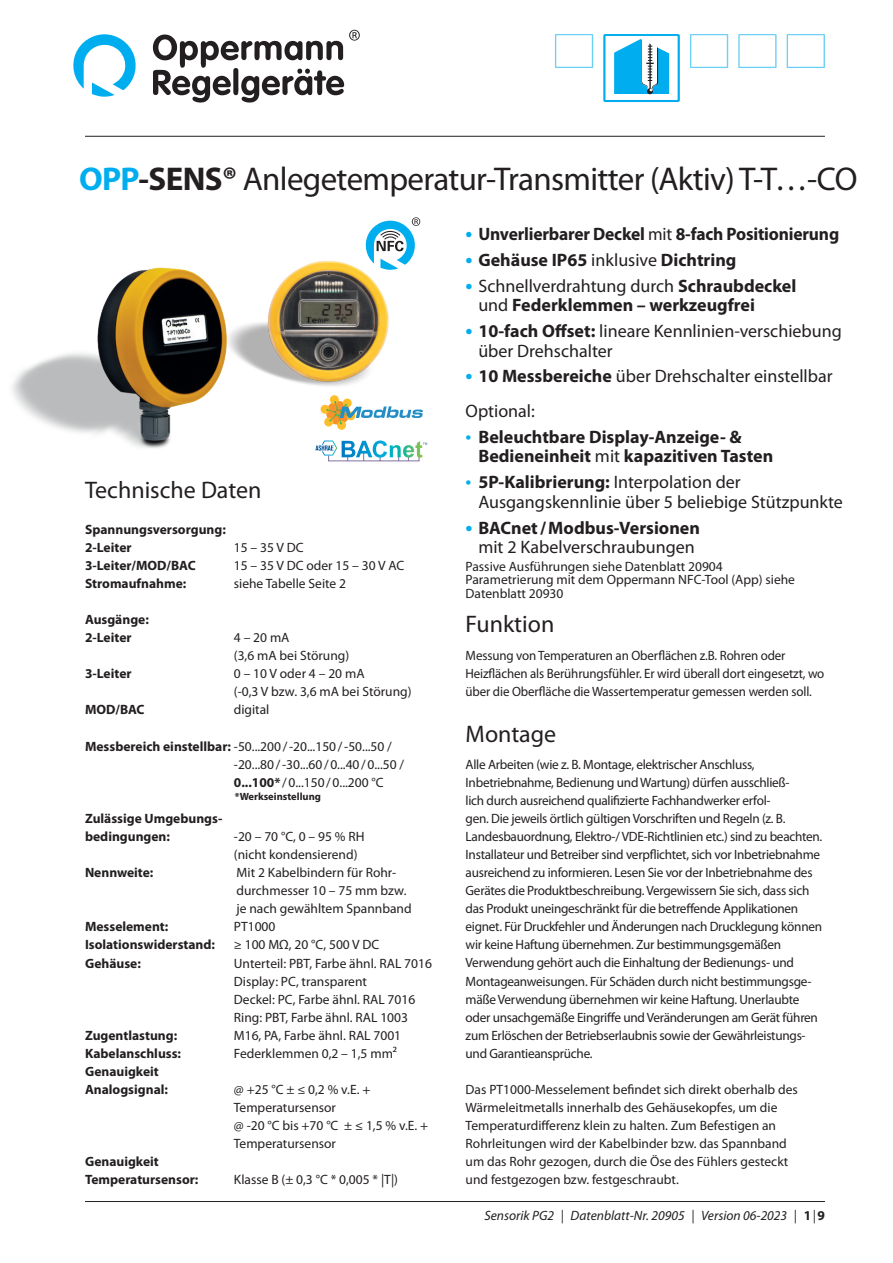
<style>
.page{position:relative;width:893px;height:1263px;background:#fff}
.page>*{position:absolute;margin:0;border:0;box-sizing:border-box;transform-origin:0 0}
.t1{font:33px "Myriad Pro";letter-spacing:-.02em;color:#231f20}
.t2{font:24px "Myriad Pro";color:#231f20}
.t3{font:18px/19.5px "Myriad Pro";color:#231f20}
.t4{font:700 18px/19.5px "Myriad Pro";color:#231f20}
.t5{font:13.5px/18.1px "Myriad Pro";letter-spacing:-.015em;color:#231f20}
.t6{font:700 13.5px/18.1px "Myriad Pro";color:#231f20}
.t7{font:13.5px/18.1px "Myriad Pro";letter-spacing:-.015em;color:#231f20;scale:.96 1}
.t8{font:italic 13.5px "Myriad Pro";color:#231f20}
.t9{font:700 10.5px "Myriad Pro";color:#231f20}
.s1{font-weight:700;color:#00aeef}
.s2{font-weight:700}
.s3{font-size:21px;color:#00aeef}
.s4{font-weight:400}
.s5{font-weight:700;font-size:21px;color:#00aeef}
.s6{font-weight:400;font-size:21px;color:#00aeef}
.s7{font-weight:700;font-style:normal}
</style>
<div class="page">
<hr style="left:85px;top:136px;width:740px;height:1px;background:#231f20">
<svg style="left:73px;top:34px;width:63px;height:63px"></svg>
<svg style="left:153px;top:30px;width:207px;height:73px"></svg>
<svg style="left:690px;top:34px;width:38px;height:34px"></svg>
<svg style="left:555px;top:34px;width:38px;height:34px"></svg>
<svg style="left:738px;top:34px;width:39px;height:34px"></svg>
<svg style="left:787px;top:34px;width:38px;height:34px"></svg>
<svg style="left:603px;top:34px;width:77px;height:68px"></svg>
<div style="left:606px;top:36px;width:71px;height:63px;background:#fff"></div>
<svg style="left:614px;top:37px;width:59px;height:57px"></svg>
<hr style="left:85px;top:1201px;width:740px;height:1px;background:#231f20">
<svg style="left:315px;top:440px;width:112px;height:22px"></svg>
<img style="left:12px;top:267px;width:207px;height:182px">
<img style="left:219px;top:260px;width:204px;height:169px">
<svg style="left:366px;top:217px;width:54px;height:53px"></svg>
<h1 class="t1" style="left:79px;top:159px;width:780px"><span class="s1">OPP</span><span class="s2">-SENS®</span> Anlegetemperatur-Transmitter (Aktiv) T-T…-CO</h1>
<h3 class="t4" style="left:466px;top:224px;width:375px"><span class="s3">•</span> Unverlierbarer Deckel <span class="s4">mit</span> 8-fach Positionierung</h3>
<h3 class="t4" style="left:466px;top:249px;width:272px"><span class="s3">•</span> Gehäuse IP65 <span class="s4">inklusive</span> Dichtring</h3>
<h3 class="t4" style="left:478px;top:275px;width:319px;text-indent:-13px"><span class="s3">•</span> <span class="s4">Schnellverdrahtung durch</span> Schraubdeckel <span class="s4">und</span> Federklemmen – werkzeugfrei</h3>
<h3 class="t3" style="left:478px;top:321px;width:365px;text-indent:-13px"><span class="s5">•</span> <span class="s2">10-fach Offset:</span> lineare Kennlinien-verschiebung über Drehschalter</h3>
<h3 class="t3" style="left:466px;top:359px;width:368px;line-height:34.3px"><span class="s5">•</span> <span class="s2">10 Messbereiche</span> über Drehschalter einstellbar<br>Optional:</h3>
<h3 class="t4" style="left:478px;top:426px;width:296px;text-indent:-13px"><span class="s6">•</span> Beleuchtbare Display-Anzeige- &amp;<br>Bedieneinheit <span class="s4">mit</span> kapazitiven Tasten</h3>
<h3 class="t3" style="left:478px;top:472px;width:366px;text-indent:-13px"><span class="s3">•</span> <span class="s2">5P-Kalibrierung:</span> Interpolation der<br>Ausgangskennlinie über 5 beliebige Stützpunkte</h3>
<h3 class="t3" style="left:466px;top:517px;width:236px;text-align:center"><span class="s5">•</span> <span class="s2">BACnet/Modbus-Versionen </span>mit 2 Kabelverschraubungen</h3>
<p class="t5" style="left:466px;top:559px;width:331px;line-height:13.5px">Passive Ausführungen siehe Datenblatt 20904<br>Parametrierung mit dem Oppermann NFC-Tool (App) siehe<br>Datenblatt 20930</p>
<h2 class="t2" style="left:85px;top:475px;width:178px">Technische Daten</h2>
<p class="t6" style="left:85px;top:520px;width:142px">Spannungsversorgung:<br>2-Leiter</p>
<p class="t5" style="left:234px;top:538px;width:71px">15 – 35 V DC</p>
<p class="t6" style="left:85px;top:556px;width:112px">3-Leiter/MOD/BAC</p>
<p class="t5" style="left:234px;top:556px;width:172px">15 – 35 V DC oder 15 – 30 V AC</p>
<p class="t6" style="left:85px;top:574px;width:103px">Stromaufnahme:</p>
<p class="t5" style="left:234px;top:574px;width:114px">siehe Tabelle Seite 2</p>
<p class="t6" style="left:85px;top:610px;width:65px">Ausgänge:<br>2-Leiter</p>
<h2 class="t2" style="left:466px;top:610px;width:90px">Funktion</h2>
<p class="t7" style="left:466px;top:646px;width:375px">Messung von Temperaturen an Oberflächen z.B. Rohren oder<br>Heizflächen als Berührungsfühler. Er wird überall dort eingesetzt, wo über die Oberfläche die Wassertemperatur gemessen werden soll.</p>
<h2 class="t2" style="left:466px;top:720px;width:92px">Montage</h2>
<p class="t5" style="left:466px;top:755px;width:358px">Alle Arbeiten (wie z. B. Montage, elektrischer Anschluss, Inbetriebnahme, Bedienung und Wartung) dürfen ausschließ-<br>lich durch ausreichend qualifizierte Fachhandwerker erfol-<br>gen. Die jeweils örtlich gültigen Vorschriften und Regeln (z. B.<br>Landesbauordnung, Elektro-/ VDE-Richtlinien etc.) sind zu beachten.<br>Installateur und Betreiber sind verpflichtet, sich vor Inbetriebnahme ausreichend zu informieren. Lesen Sie vor der Inbetriebnahme des Gerätes die Produktbeschreibung. Vergewissern Sie sich, dass sich das Produkt uneingeschränkt für die betreffende Applikationen eignet. Für Druckfehler und Änderungen nach Drucklegung können wir keine Haftung übernehmen. Zur bestimmungsgemäßen Verwendung gehört auch die Einhaltung der Bedienungs- und Montageanweisungen. Für Schäden durch nicht bestimmungsge&shy;mäße Verwendung übernehmen wir keine Haftung. Unerlaubte oder unsachgemäße Eingriffe und Veränderungen am Gerät führen zum Erlöschen der Betriebserlaubnis sowie der Gewährleistungs&shy;und Garantieansprüche.</p>
<p class="t5" style="left:466px;top:1080px;width:334px">Das PT1000-Messelement befindet sich direkt oberhalb des Wärmeleitmetalls innerhalb des Gehäusekopfes, um die Temperaturdifferenz klein zu halten. Zum Befestigen an Rohrleitungen wird der Kabelbinder bzw. das Spannband um das Rohr gezogen, durch die Öse des Fühlers gesteckt und festgezogen bzw. festgeschraubt.</p>
<p class="t5" style="left:234px;top:628px;width:117px">4 – 20 mA<br>(3,6 mA bei Störung)</p>
<p class="t6" style="left:85px;top:664px;width:48px">3-Leiter</p>
<p class="t5" style="left:234px;top:664px;width:179px">0 – 10 V oder 4 – 20 mA<br>(-0,3 V bzw. 3,6 mA bei Störung)</p>
<p class="t6" style="left:85px;top:700px;width:61px">MOD/BAC</p>
<p class="t5" style="left:234px;top:701px;width:37px">digital</p>
<p class="t5" style="left:234px;top:737px;width:172px;text-indent:-149px"><span class="s2">Messbereich einstellbar:</span> -50...200/-20...150/-50...50 / -20...80/-30...60/0...40/0...50 /<br><span class="s2">0...100*</span> /0...150/0...200 °C</p>
<p class="t6" style="left:85px;top:809px;width:139px">Zulässige Umgebungs&shy;bedingungen:</p>
<p class="t9" style="left:235px;top:790px;width:88px">*Werkseinstellung</p>
<p class="t5" style="left:234px;top:827px;width:132px">-20 – 70 °C, 0 – 95 % RH (nicht kondensierend)</p>
<p class="t6" style="left:85px;top:863px;width:70px">Nennweite:</p>
<p class="t5" style="left:237px;top:863px;width:177px">Mit 2 Kabelbindern für Rohr&shy;durchmesser 10 – 75 mm bzw. je nach gewähltem Spannband</p>
<p class="t6" style="left:85px;top:917px;width:85px">Messelement:</p>
<p class="t5" style="left:234px;top:917px;width:43px">PT1000</p>
<p class="t6" style="left:85px;top:935px;width:132px">Isolationswiderstand:</p>
<p class="t5" style="left:234px;top:936px;width:147px">≥ 100 MΩ, 20 °C, 500 V DC</p>
<p class="t6" style="left:85px;top:953px;width:57px">Gehäuse:</p>
<p class="t5" style="left:234px;top:954px;width:200px">Unterteil: PBT, Farbe ähnl. RAL 7016<br>Display: PC, transparent<br>Deckel: PC, Farbe ähnl. RAL 7016<br>Ring: PBT, Farbe ähnl. RAL 1003</p>
<p class="t6" style="left:85px;top:1026px;width:94px">Zugentlastung:</p>
<p class="t5" style="left:234px;top:1026px;width:169px">M16, PA, Farbe ähnl. RAL 7001</p>
<p class="t6" style="left:85px;top:1044px;width:98px">Kabelanschluss:</p>
<p class="t5" style="left:234px;top:1044px;width:165px">Federklemmen 0,2 – 1,5 mm²</p>
<p class="t6" style="left:85px;top:1062px;width:84px">Genauigkeit<br>Analogsignal:</p>
<p class="t5" style="left:234px;top:1080px;width:196px">@ +25 °C ± ≤ 0,2 % v.E. +<br>Temperatursensor<br>@ -20 °C bis +70 °C ± ≤ 1,5 % v.E. +<br>Temperatursensor</p>
<p class="t6" style="left:85px;top:1152px;width:115px">Genauigkeit<br>Temperatursensor:</p>
<p class="t5" style="left:234px;top:1171px;width:166px">Klasse B (± 0,3 °C * 0,005 * |T|)</p>
<p class="t8" style="left:484px;top:1207px;width:342px">Sensorik PG2 | Datenblatt-Nr. 20905 | Version 06-2023 | <span class="s7">1</span>|<span class="s7">9</span></p>
</div>
